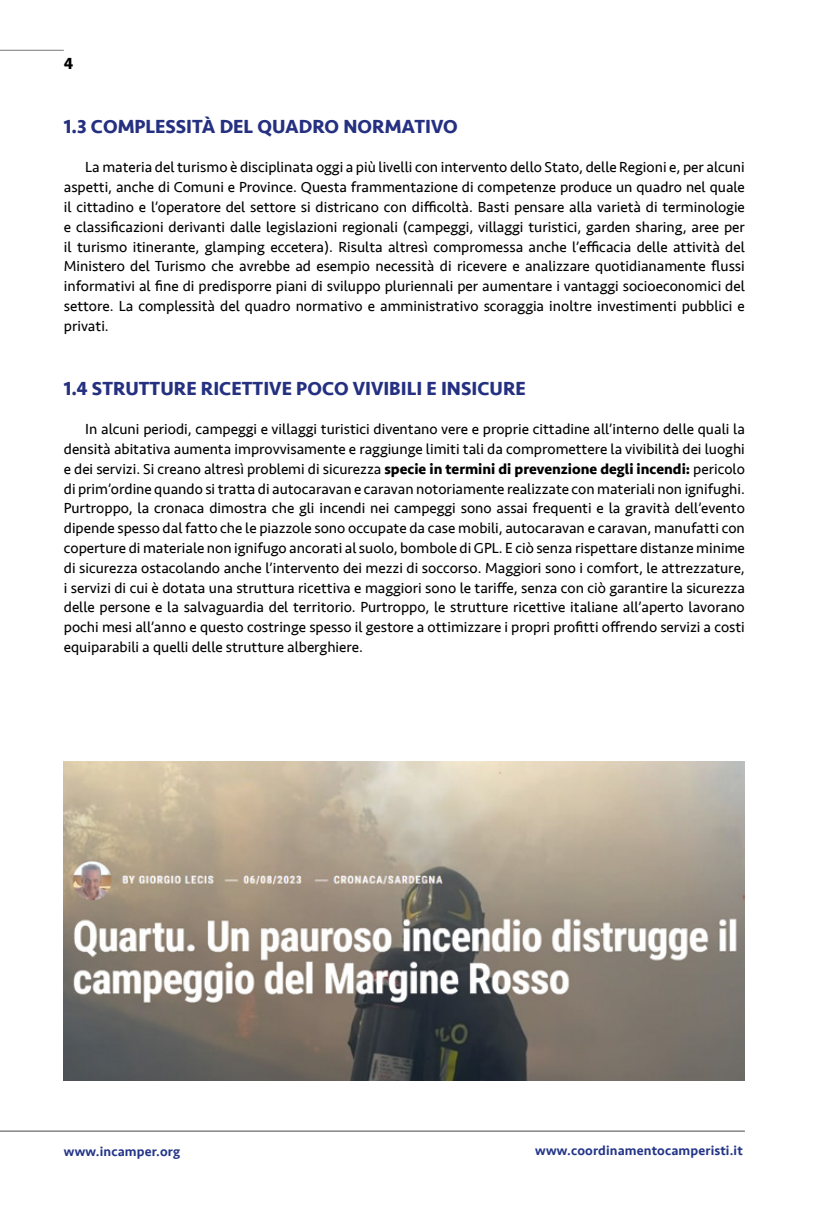
<style>
.page{position:relative;width:830px;height:1212px;background:#fff}
.page>*{position:absolute;margin:0;border:0;box-sizing:border-box;transform-origin:0 0}
.t1{font:700 19.5px "Seravek";color:#253081}
.t2{font:700 16.5px "Seravek";color:#000}
.t3{font:15px/19.8px "Seravek";color:#000;text-align:justify}
.t4{font:500 13.5px "Seravek";letter-spacing:.01em;color:#243588}
.s1{font-weight:700}
</style>
<div class="page">
<hr style="left:0;top:50px;width:64px;height:1px;background:#878787">
<hr style="left:0;top:1130px;width:744px;height:2px;background:#878787">
<img style="left:64px;top:761px;width:680px;height:319px">
<p class="t2" style="left:64px;top:51px;width:11px">4</p>
<h1 class="t1" style="left:64px;top:111px;width:395px">1.3 COMPLESSITÀ DEL QUADRO NORMATIVO</h1>
<p class="t3" style="left:64px;top:158px;width:682px;text-indent:21px">La materia del turismo è disciplinata oggi a più livelli con intervento dello Stato, delle Regioni e, per alcuni aspetti, anche di Comuni e Province. Questa frammentazione di competenze produce un quadro nel quale il cittadino e l’operatore del settore si districano con difficoltà. Basti pensare alla varietà di terminologie e classificazioni derivanti dalle legislazioni regionali (campeggi, villaggi turistici, garden sharing, aree per il turismo itinerante, glamping eccetera). Risulta altresì compromessa anche l’efficacia delle attività del Ministero del Turismo che avrebbe ad esempio necessità di ricevere e analizzare quotidianamente flussi informativi al fine di predisporre piani di sviluppo pluriennali per aumentare i vantaggi socioeconomici del settore. La complessità del quadro normativo e amministrativo scoraggia inoltre investimenti pubblici e privati.</p>
<h1 class="t1" style="left:64px;top:372px;width:463px">1.4 STRUTTURE RICETTIVE POCO VIVIBILI E INSICURE</h1>
<p class="t3" style="left:64px;top:419px;width:682px;text-indent:21px">In alcuni periodi, campeggi e villaggi turistici diventano vere e proprie cittadine all’interno delle quali la densità abitativa aumenta improvvisamente e raggiunge limiti tali da compromettere la vivibilità dei luoghi e dei servizi. Si creano altresì problemi di sicurezza <span class="s1">specie in termini di prevenzione degli incendi:</span> pericolo di prim’ordine quando si tratta di autocaravan e caravan notoriamente realizzate con materiali non ignifughi.<br>Purtroppo, la cronaca dimostra che gli incendi nei campeggi sono assai frequenti e la gravità dell’evento dipende spesso dal fatto che le piazzole sono occupate da case mobili, autocaravan e caravan, manufatti con coperture di materiale non ignifugo ancorati al suolo, bombole di GPL. E ciò senza rispettare distanze minime di sicurezza ostacolando anche l’intervento dei mezzi di soccorso. Maggiori sono i comfort, le attrezzature, i servizi di cui è dotata una struttura ricettiva e maggiori sono le tariffe, senza con ciò garantire la sicurezza delle persone e la salvaguardia del territorio. Purtroppo, le strutture ricettive italiane all’aperto lavorano pochi mesi all’anno e questo costringe spesso il gestore a ottimizzare i propri profitti offrendo servizi a costi equiparabili a quelli delle strutture alberghiere.</p>
<p class="t4" style="left:64px;top:1143px;width:118px">www.incamper.org</p>
<p class="t4" style="left:535px;top:1142px;width:209px">www.coordinamentocamperisti.it</p>
</div>
